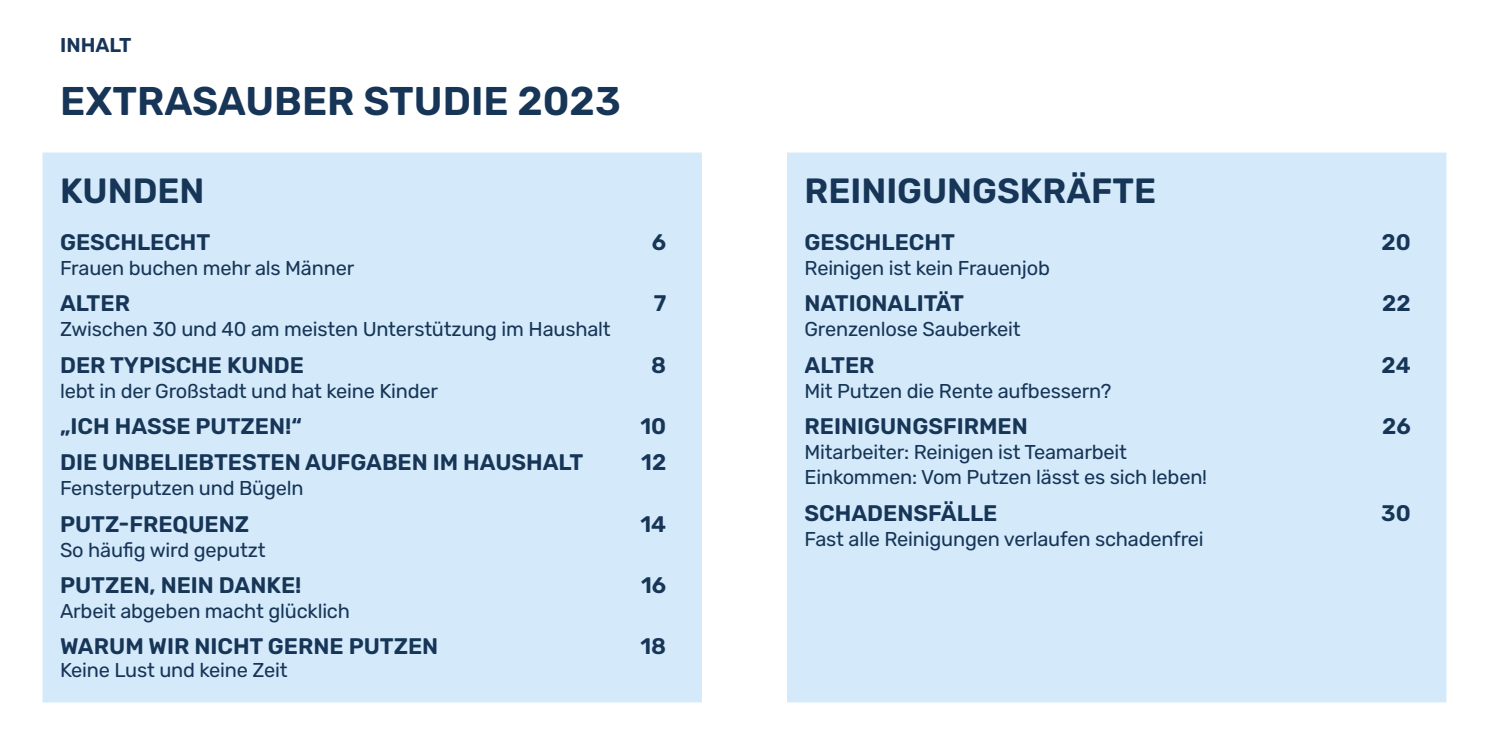
<style>
.page{position:relative;width:1489px;height:745px;background:#fff}
.page>*{position:absolute;margin:0;border:0;box-sizing:border-box;transform-origin:0 0}
.t1{font:600 40px "Rubik";color:#173557}
.t2{font:600 35px "Rubik";color:#173557}
.t3{font:600 22.5px "Rubik";color:#173557}
.t4{font:20px/25px "Rubik";letter-spacing:-.01em;color:#173557}
.t5{font:600 20px "Rubik";color:#173557}
</style>
<div class="page">
<div style="left:787px;top:152px;width:660px;height:551px;background:#d4eafa"></div>
<div style="left:42px;top:152px;width:660px;height:551px;background:#d4eafa"></div>
<p class="t5" style="left:60px;top:31px;width:73px">INHALT</p>
<h1 class="t1" style="left:60px;top:71px;width:562px">EXTRASAUBER STUDIE 2023</h1>
<h2 class="t2" style="left:60px;top:164px;width:146px">KUNDEN</h2>
<p class="t3" style="left:60px;top:225px;width:152px">GESCHLECHT</p>
<p class="t3" style="left:652px;top:225px;width:16px">6</p>
<p class="t4" style="left:60px;top:256px;width:296px">Frauen buchen mehr als Männer</p>
<p class="t3" style="left:60px;top:286px;width:71px">ALTER</p>
<p class="t3" style="left:653px;top:286px;width:14px">7</p>
<p class="t4" style="left:60px;top:317px;width:552px">Zwischen 30 und 40 am meisten Unterstützung im Haushalt</p>
<p class="t3" style="left:60px;top:348px;width:245px">DER TYPISCHE KUNDE</p>
<p class="t3" style="left:651px;top:348px;width:16px">8</p>
<p class="t4" style="left:60px;top:379px;width:379px">lebt in der Großstadt und hat keine Kinder</p>
<p class="t3" style="left:60px;top:409px;width:243px">„ICH HASSE PUTZEN!“</p>
<p class="t3" style="left:640px;top:409px;width:27px">10</p>
<p class="t3" style="left:60px;top:445px;width:524px">DIE UNBELIEBTESTEN AUFGABEN IM HAUSHALT</p>
<p class="t3" style="left:641px;top:445px;width:27px">12</p>
<p class="t4" style="left:60px;top:476px;width:245px">Fensterputzen und Bügeln</p>
<p class="t3" style="left:60px;top:506px;width:191px">PUTZ-FREQUENZ</p>
<p class="t3" style="left:640px;top:506px;width:27px">14</p>
<p class="t4" style="left:60px;top:537px;width:207px">So häufig wird geputzt</p>
<p class="t3" style="left:60px;top:568px;width:243px">PUTZEN, NEIN DANKE!</p>
<p class="t3" style="left:641px;top:568px;width:27px">16</p>
<p class="t4" style="left:60px;top:599px;width:291px">Arbeit abgeben macht glücklich</p>
<p class="t3" style="left:60px;top:629px;width:380px">WARUM WIR NICHT GERNE PUTZEN</p>
<p class="t3" style="left:640px;top:629px;width:27px">18</p>
<p class="t4" style="left:60px;top:657px;width:229px">Keine Lust und keine Zeit</p>
<h2 class="t2" style="left:804px;top:164px;width:353px">REINIGUNGSKRÄFTE</h2>
<p class="t3" style="left:804px;top:225px;width:152px">GESCHLECHT</p>
<p class="t3" style="left:1381px;top:225px;width:31px">20</p>
<p class="t4" style="left:804px;top:256px;width:247px">Reinigen ist kein Frauenjob</p>
<p class="t3" style="left:804px;top:286px;width:161px">NATIONALITÄT</p>
<p class="t3" style="left:1381px;top:286px;width:30px">22</p>
<p class="t4" style="left:804px;top:317px;width:218px">Grenzenlose Sauberkeit</p>
<p class="t3" style="left:804px;top:348px;width:71px">ALTER</p>
<p class="t3" style="left:1381px;top:348px;width:31px">24</p>
<p class="t4" style="left:804px;top:379px;width:308px">Mit Putzen die Rente aufbessern?</p>
<p class="t3" style="left:804px;top:409px;width:225px">REINIGUNGSFIRMEN</p>
<p class="t3" style="left:1381px;top:409px;width:30px">26</p>
<p class="t4" style="left:804px;top:440px;width:404px">Mitarbeiter: Reinigen ist Teamarbeit<br>Einkommen: Vom Putzen lässt es sich leben!</p>
<p class="t3" style="left:804px;top:495px;width:194px">SCHADENSFÄLLE</p>
<p class="t3" style="left:1380px;top:495px;width:31px">30</p>
<p class="t4" style="left:804px;top:526px;width:401px">Fast alle Reinigungen verlaufen schadenfrei</p>
</div>
